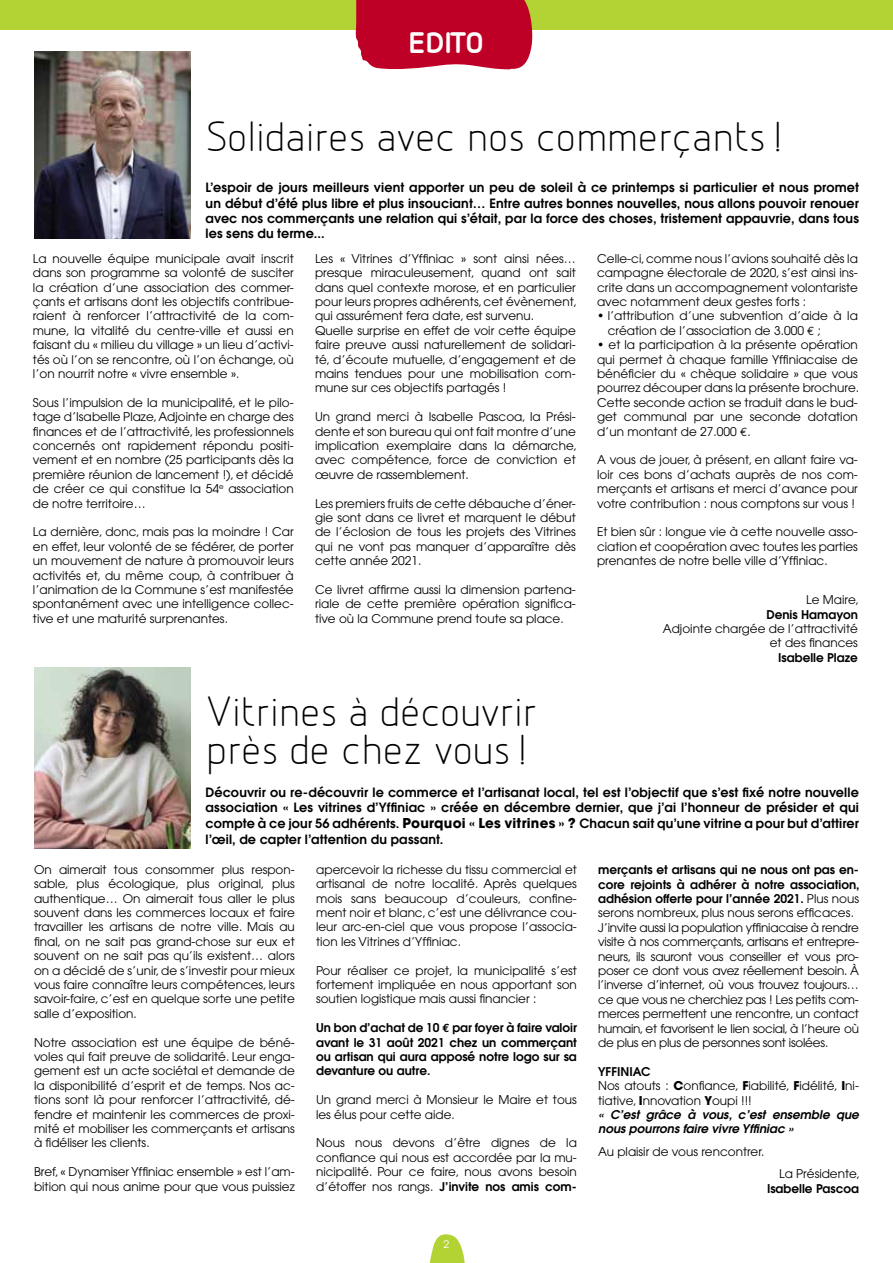
<style>
.page{position:relative;width:893px;height:1263px;background:#fff}
.page>*{position:absolute;margin:0;border:0;box-sizing:border-box;transform-origin:0 0}
.t1{font:45px/38.1px "Designio";color:#000}
.t2{font:700 31.5px "Designio";color:#fff}
.t3{font:600 12.75px/15.6px "Avant Garde";letter-spacing:.015em;color:#000;text-align:justify}
.t4{font:12px/14.4px "Avant Garde";color:#000;text-align:justify}
.t5{font:12px/14.4px "Avant Garde";letter-spacing:-.02em;color:#000}
.t6{font:600 12px/14.4px "Avant Garde";color:#000;text-align:justify}
.t7{font:italic 600 12px/14.4px "Avant Garde";color:#000}
.t8{font:10.5px "Avant Garde";color:#fff}
.s1{font-family:"Euro Mono"}
.s2{font-weight:700;font-size:13.5px}
.s3{font-family:"Euro Mono";font-weight:700}
.s4{font-weight:600}
.s5{font-style:normal}
.s6{font-weight:400;font-style:normal}
.s7{font-weight:700;font-style:normal}
</style>
<div class="page">
<div style="left:0;top:0;width:893px;height:29px;background:#b3d234"></div>
<img style="left:34px;top:667px;width:157px;height:181px">
<img style="left:34px;top:51px;width:157px;height:187px">
<hr style="left:892px;top:51px;width:1px;height:162px;background:#88a535">
<svg style="left:355px;top:0;width:178px;height:70px;background:#c21335"></svg>
<svg style="left:429px;top:1234px;width:36px;height:29px"></svg>
<h2 class="t2" style="left:409px;top:26px;width:77px">EDITO</h2>
<h1 class="t1" style="left:206px;top:119px;width:575px">Solidaires avec nos commerçants !</h1>
<p class="t3" style="left:206px;top:180px;width:655px">L’espoir de jours meilleurs vient apporter un peu de soleil à ce printemps si particulier et nous promet un début d’été plus libre et plus insouciant… Entre autres bonnes nouvelles, nous allons pouvoir renouer avec nos commerçants une relation qui s’était, par la force des choses, tristement appauvrie, dans tous les sens du terme...</p>
<p class="t4" style="left:33px;top:251px;width:262px">La nouvelle équipe municipale avait inscrit dans son programme sa volonté de susciter la création d’une association des commer&shy;çants et artisans dont les objectifs contribue&shy;raient à renforcer l’attractivité de la com&shy;mune, la vitalité du centre-ville et aussi en faisant du « milieu du village » un lieu d’activi&shy;tés où l’on se rencontre, où l’on échange, où l’on nourrit notre « vivre ensemble ».</p>
<p class="t4" style="left:33px;top:395px;width:262px">Sous l’impulsion de la municipalité, et le pilo&shy;tage d’Isabelle Plaze, Adjointe en charge des finances et de l’attractivité, les professionnels concernés ont rapidement répondu positi&shy;vement et en nombre (25 participants dès la première réunion de lancement !), et décidé de créer ce qui constitue la 54<sup>e</sup> association de notre territoire…</p>
<p class="t4" style="left:33px;top:525px;width:262px">La dernière, donc, mais pas la moindre ! Car en effet, leur volonté de se fédérer, de porter un mouvement de nature à promouvoir leurs activités et, du même coup, à contribuer à l’animation de la Commune s’est manifestée spontanément avec une intelligence collec&shy;tive et une maturité surprenantes.</p>
<p class="t4" style="left:315px;top:251px;width:264px;text-align:left">Les « Vitrines d’Yffiniac » sont ainsi nées… presque miraculeusement, quand ont sait dans quel contexte morose, et en particulier pour leurs propres adhérents, cet évènement, qui assurément fera date, est survenu.<br>Quelle surprise en effet de voir cette équipe faire preuve aussi naturellement de solidari&shy;té, d’écoute mutuelle, d’engagement et de mains tendues pour une mobilisation com&shy;mune sur ces objectifs partagés !</p>
<p class="t4" style="left:315px;top:410px;width:264px">Un grand merci à Isabelle Pascoa, la Prési&shy;dente et son bureau qui ont fait montre d’une implication exemplaire dans la démarche, avec compétence, force de conviction et œuvre de rassemblement.</p>
<p class="t4" style="left:315px;top:496px;width:262px">Les premiers fruits de cette débauche d’éner&shy;gie sont dans ce livret et marquent le début de l’éclosion de tous les projets des Vitrines qui ne vont pas manquer d’apparaître dès cette année 2021.</p>
<p class="t4" style="left:315px;top:582px;width:262px">Ce livret affirme aussi la dimension partena&shy;riale de cette première opération significa&shy;tive où la Commune prend toute sa place.</p>
<h1 class="t1" style="left:206px;top:693px;width:333px">Vitrines à découvrir près de chez vous !</h1>
<p class="t4" style="left:597px;top:251px;width:262px">Celle-ci, comme nous l’avions souhaité dès la campagne électorale de 2020, s’est ainsi ins&shy;crite dans un accompagnement volontariste avec notamment deux gestes forts :</p>
<p class="t4" style="left:608px;top:309px;width:252px;text-indent:-11px">• l’attribution d’une subvention d’aide à la création de l’association de 3.000 <span class="s1">€</span> ;</p>
<p class="t4" style="left:597px;top:338px;width:264px">• et la participation à la présente opération qui permet à chaque famille Yffiniacaise de bénéficier du « chèque solidaire » que vous pourrez découper dans la présente brochure.<br>Cette seconde action se traduit dans le bud&shy;get communal par une seconde dotation d’un montant de 27.000 <span class="s1">€</span>.</p>
<p class="t4" style="left:597px;top:453px;width:262px">A vous de jouer, à présent, en allant faire va&shy;loir ces bons d’achats auprès de nos com&shy;merçants et artisans et merci d’avance pour votre contribution : nous comptons sur vous !</p>
<p class="t4" style="left:597px;top:525px;width:262px">Et bien sûr : longue vie à cette nouvelle asso&shy;ciation et coopération avec toutes les parties prenantes de notre belle ville d’Yffiniac.</p>
<p class="t4" style="left:806px;top:593px;width:54px">Le Maire,</p>
<p class="t6" style="left:766px;top:607px;width:93px">Denis Hamayon</p>
<p class="t4" style="left:663px;top:621px;width:197px;text-align:right">Adjointe chargée de l’attractivité et des finances</p>
<p class="t6" style="left:778px;top:650px;width:81px">Isabelle Plaze</p>
<p class="t3" style="left:206px;top:784px;width:655px">Découvrir ou re-découvrir le commerce et l’artisanat local, tel est l’objectif que s’est fixé notre nouvelle association « Les vitrines d’Yffiniac » créée en décembre dernier, que j’ai l’honneur de présider et qui compte à ce jour 56 adhérents. <span class="s2">Pourquoi « Les vitrines » ?</span> Chacun sait qu’une vitrine a pour but d’attirer l’œil, de capter l’attention du passant.</p>
<p class="t4" style="left:34px;top:862px;width:262px">On aimerait tous consommer plus respon&shy;sable, plus écologique, plus original, plus authentique… On aimerait tous aller le plus souvent dans les commerces locaux et faire travailler les artisans de notre ville. Mais au final, on ne sait pas grand-chose sur eux et souvent on ne sait pas qu’ils existent… alors on a décidé de s’unir, de s’investir pour mieux vous faire connaître leurs compétences, leurs savoir-faire, c’est en quelque sorte une petite salle d’exposition.</p>
<p class="t4" style="left:34px;top:1035px;width:262px">Notre association est une équipe de béné&shy;voles qui fait preuve de solidarité. Leur enga&shy;gement est un acte sociétal et demande de la disponibilité d’esprit et de temps. Nos ac&shy;tions sont là pour renforcer l’attractivité, dé&shy;fendre et maintenir les commerces de proxi&shy;mité et mobiliser les commerçants et artisans à fidéliser les clients.</p>
<p class="t4" style="left:34px;top:1165px;width:262px">Bref, « Dynamiser Yffiniac ensemble » est l’am&shy;bition qui nous anime pour que vous puissiez</p>
<p class="t4" style="left:316px;top:862px;width:262px">apercevoir la richesse du tissu commercial et artisanal de notre localité. Après quelques mois sans beaucoup d’couleurs, confine&shy;ment noir et blanc, c’est une délivrance cou&shy;leur arc-en-ciel que vous propose l’associa&shy;tion les Vitrines d’Yffiniac.</p>
<p class="t4" style="left:316px;top:963px;width:262px">Pour réaliser ce projet, la municipalité s’est fortement impliquée en nous apportant son soutien logistique mais aussi financier :</p>
<p class="t6" style="left:316px;top:1020px;width:262px">Un bon d’achat de 10 <span class="s3">€</span> par foyer à faire valoir avant le 31 août 2021 chez un commerçant ou artisan qui aura apposé notre logo sur sa devanture ou autre.</p>
<p class="t4" style="left:316px;top:1093px;width:262px">Un grand merci à Monsieur le Maire et tous les élus pour cette aide.</p>
<p class="t4" style="left:316px;top:1136px;width:262px">Nous nous devons d’être dignes de la confiance qui nous est accordée par la mu&shy;nicipalité. Pour ce faire, nous avons besoin d’étoffer nos rangs. <span class="s4">J’invite nos amis com-</span></p>
<p class="t8" style="left:444px;top:1238px;width:7px">2</p>
<p class="t5" style="left:598px;top:862px;width:263px"><span class="s4">merçants et artisans qui ne nous ont pas en&shy;core rejoints à adhérer à notre association, adhésion offerte pour l’année 2021.</span> Plus nous serons nombreux, plus nous serons efficaces.<br>J’invite aussi la population yffiniacaise à rendre visite à nos commerçants, artisans et entrepre&shy;neurs, ils sauront vous conseiller et vous pro&shy;poser ce dont vous avez réellement besoin. À l’inverse d’internet, où vous trouvez toujours… ce que vous ne cherchiez pas ! Les petits com&shy;merces permettent une rencontre, un contact humain, et favorisent le lien social, à l’heure où de plus en plus de personnes sont isolées.</p>
<p class="t7" style="left:598px;top:1064px;width:262px"><span class="s5">YFFINIAC<br></span><span class="s6">Nos atouts :</span> <span class="s7">C</span><span class="s6">onfiance,</span> <span class="s7">F</span><span class="s6">iabilité,</span> <span class="s7">F</span><span class="s6">idélité,</span> <span class="s7">I</span><span class="s6">ni&shy;tiative,</span> <span class="s7">I</span><span class="s6">nnovation</span> <span class="s7">Y</span><span class="s6">oupi !!!<br></span>« C’est grâce à vous, c’est ensemble que nous pourrons faire vivre Yffiniac »</p>
<p class="t4" style="left:598px;top:1144px;width:168px">Au plaisir de vous rencontrer.</p>
<p class="t4" style="left:779px;top:1167px;width:83px">La Présidente,</p>
<p class="t6" style="left:767px;top:1181px;width:93px">Isabelle Pascoa</p>
</div>
